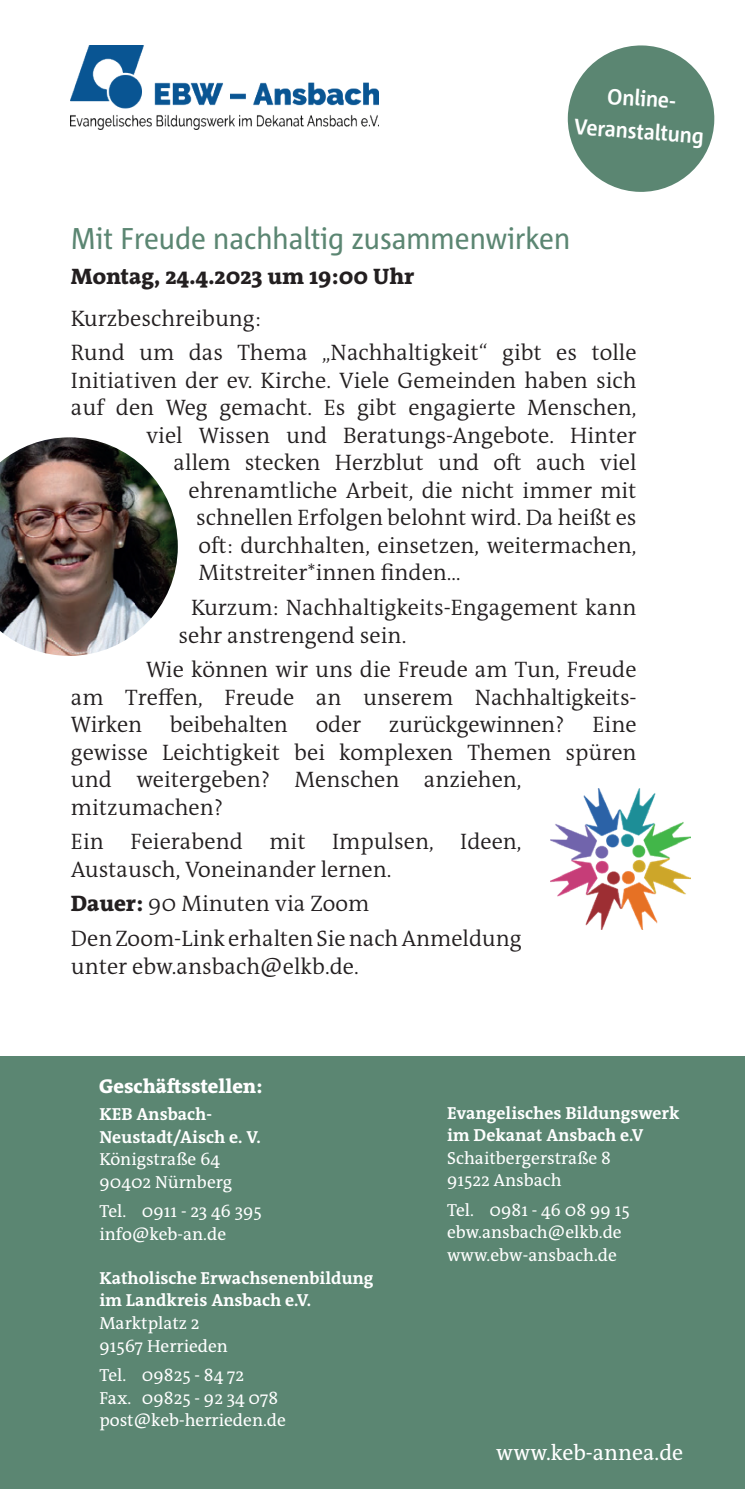
<style>
.page{position:relative;width:745px;height:1489px;background:#fff}
.page>*{position:absolute;margin:0;border:0;box-sizing:border-box;transform-origin:0 0}
.t1{font:30px "Corpid C1 s S Cd";color:#5b8672}
.t2{font:300 22.5px/27.5px "The Antiqua B";color:#231f20}
.t3{font:800 22.5px "The Antiqua B";color:#231f20}
.t4{font:700 22px/33px "Corpid C1 s S Cd";color:#fff;text-align:center}
.t5{font:22px "The Antiqua B";color:#fff}
.t6{font:800 20px "The Antiqua B";color:#fff}
.t7{font:17.5px/22.5px "The Antiqua B";color:#fff}
.t8{font:700 17.5px/22.5px "The Antiqua B";color:#fff}
.s1{font-weight:800}
</style>
<div class="page">
<div style="left:0;top:1056px;width:744px;height:432px;background:#5b8672"></div>
<img style="left:0;top:437px;width:178px;height:219px">
<img style="left:71px;top:45px;width:307px;height:85px">
<img style="left:550px;top:788px;width:140px;height:141px">
<div style="left:566px;top:45px;width:148px;height:147px;background:#5b8672;border-radius:50%"></div>
<p class="t4" style="left:577px;top:77px;width:131px;rotate:4deg">Online-<br>Veranstaltung</p>
<h1 class="t1" style="left:71px;top:220px;width:500px">Mit Freude nachhaltig zusammenwirken</h1>
<p class="t3" style="left:71px;top:260px;width:344px">Montag, 24.4.2023 um 19:00 Uhr</p>
<p class="t2" style="left:71px;top:300px;width:566px;line-height:34.5px">Kurzbeschreibung:<br>Rund um das Thema „Nachhaltigkeit“ gibt es tolle</p>
<p class="t2" style="left:71px;top:366px;width:567px">Initiativen der ev. Kirche. Viele Gemeinden haben sich</p>
<p class="t2" style="left:71px;top:393px;width:567px">auf den Weg gemacht. Es gibt engagierte Menschen,</p>
<p class="t2" style="left:146px;top:421px;width:491px">viel Wissen und Beratungs-Angebote. Hinter</p>
<p class="t2" style="left:173px;top:448px;width:464px">allem stecken Herzblut und oft auch viel</p>
<p class="t2" style="left:188px;top:476px;width:449px">ehrenamtliche Arbeit, die nicht immer mit</p>
<p class="t2" style="left:196px;top:503px;width:441px">schnellen Erfolgen belohnt wird. Da heißt es</p>
<p class="t2" style="left:198px;top:531px;width:439px">oft: durchhalten, einsetzen, weitermachen,</p>
<p class="t2" style="left:198px;top:558px;width:264px">Mitstreiter*innen finden…</p>
<p class="t2" style="left:178px;top:593px;width:459px;text-indent:13px">Kurzum: Nachhaltigkeits-Engagement kann sehr anstrengend sein.</p>
<p class="t2" style="left:71px;top:655px;width:567px;text-indent:75px">Wie können wir uns die Freude am Tun, Freude am Treffen, Freude an unserem Nachhaltigkeits-Wirken beibehalten oder zurückgewinnen? Eine gewisse Leichtigkeit bei komplexen Themen spüren und weitergeben? Menschen anziehen, mitzumachen?</p>
<p class="t2" style="left:71px;top:827px;width:452px">Ein Feierabend mit Impulsen, Ideen,<br>Austausch, Voneinander lernen.</p>
<p class="t2" style="left:71px;top:886px;width:452px;line-height:34.5px"><span class="s1">Dauer:</span> 90 Minuten via Zoom<br>Den Zoom-Link erhalten Sie nach Anmeldung</p>
<p class="t2" style="left:71px;top:951px;width:289px">unter ebw.ansbach@elkb.de.</p>
<p class="t6" style="left:99px;top:1070px;width:164px">Geschäftsstellen:</p>
<p class="t8" style="left:99px;top:1102px;width:163px">KEB Ansbach-<br>Neustadt/Aisch e. V.</p>
<p class="t7" style="left:99px;top:1147px;width:134px">Königstraße 64<br>90402 Nürnberg</p>
<p class="t7" style="left:99px;top:1199px;width:164px">Tel. 0911 - 23 46 395 info@keb-an.de</p>
<p class="t8" style="left:99px;top:1266px;width:275px">Katholische Erwachsenenbildung im Landkreis Ansbach e.V.</p>
<p class="t7" style="left:99px;top:1311px;width:130px">Marktplatz 2<br>91567 Herrieden</p>
<p class="t7" style="left:99px;top:1363px;width:188px">Tel. 09825 - 84 72<br>Fax. 09825 - 92 34 078 post@keb-herrieden.de</p>
<p class="t8" style="left:446px;top:1100px;width:234px">Evangelisches Bildungswerk im Dekanat Ansbach e.V</p>
<p class="t7" style="left:446px;top:1146px;width:165px">Schaitbergerstraße 8<br>91522 Ansbach</p>
<p class="t7" style="left:446px;top:1198px;width:184px">Tel. 0981 - 46 08 99 15 ebw.ansbach@elkb.de www.ebw-ansbach.de</p>
<p class="t5" style="left:496px;top:1436px;width:188px">www.keb-annea.de</p>
</div>
